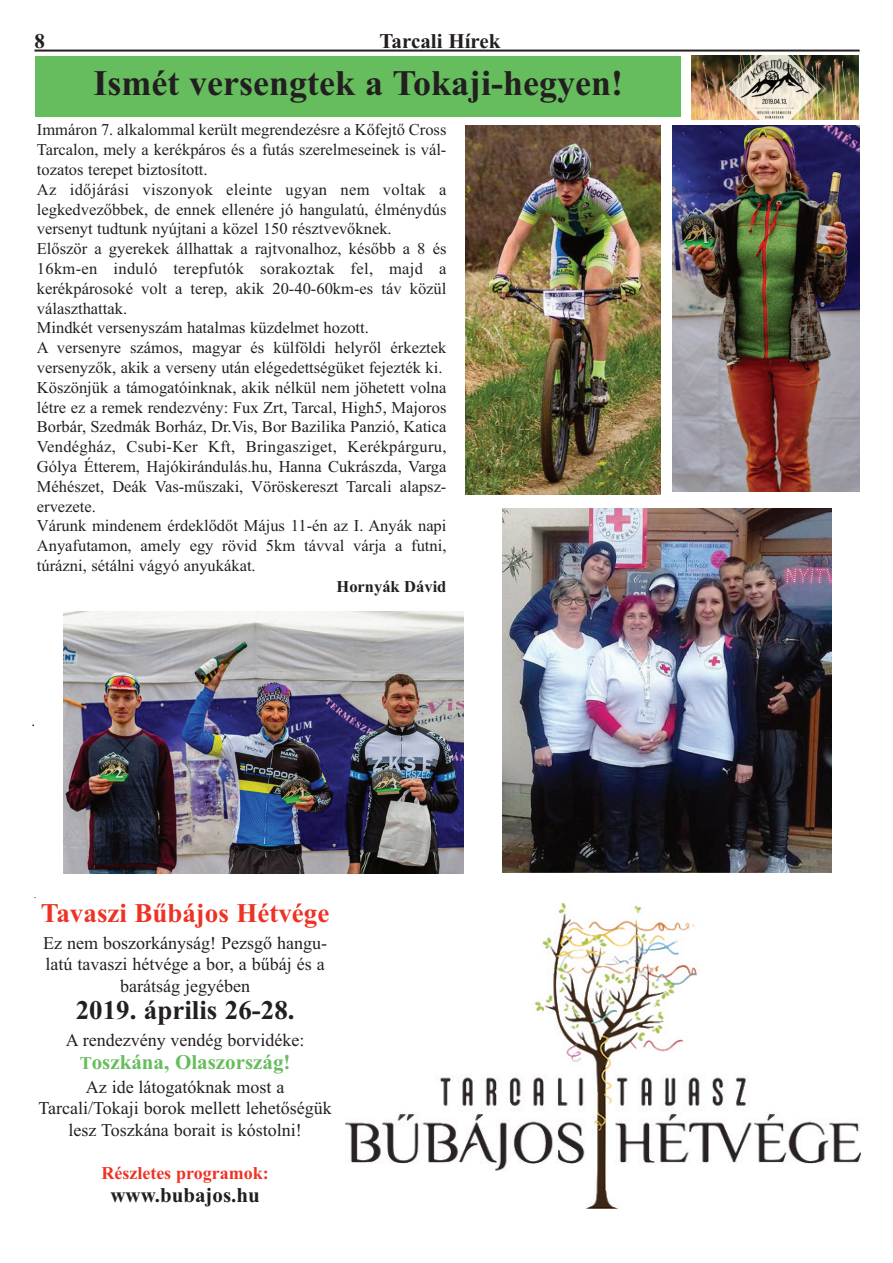
<style>
.page{position:relative;width:893px;height:1263px;background:#fff}
.page>*{position:absolute;margin:0;border:0;box-sizing:border-box;transform-origin:0 0}
.t1{font:700 36px "Times New Roman";color:#231f20}
.t2{font:700 27px "Times New Roman";color:#ee3224}
.t3{font:700 27px "Times New Roman";color:#231f20}
.t4{font:700 21px "Times New Roman";color:#231f20}
.t5{font:700 21px "Times New Roman";color:#66bd5d}
.t6{font:18px/21.6px "Times New Roman";color:#231f20;text-align:center}
.t7{font:700 18px "Times New Roman";color:#ee3224}
.t8{font:16.5px/19.8px "Times New Roman";color:#231f20}
.t9{font:700 16.5px "Times New Roman";color:#231f20}
.t10{font:10.5px "Times New Roman";color:#231f20}
.s1{font-size:18px}
</style>
<div class="page">
<hr style="left:34px;top:50px;width:826px;height:2px;background:#231f20">
<div style="left:35px;top:56px;width:646px;height:61px;background:#66bd5d"></div>
<img style="left:63px;top:612px;width:401px;height:261px">
<img style="left:502px;top:508px;width:330px;height:364px">
<img style="left:673px;top:126px;width:186px;height:366px">
<img style="left:465px;top:126px;width:195px;height:369px">
<img style="left:692px;top:56px;width:166px;height:63px">
<img style="left:346px;top:904px;width:515px;height:305px">
<p class="t4" style="left:34px;top:29px;width:12px">8</p>
<p class="t4" style="left:380px;top:29px;width:122px">Tarcali Hírek</p>
<h1 class="t1" style="left:93px;top:61px;width:531px">Ismét versengtek a Tokaji-hegyen!</h1>
<p class="t8" style="left:37px;top:120px;width:411px">Immáron 7. alkalommal került megrendezésre a Kőfejtő Cross Tarcalon, mely a kerékpáros és a futás szerelmeseinek is vál&shy;tozatos terepet biztosított.<br>Az időjárási viszonyok eleinte ugyan nem voltak a legkedvezőbbek, de ennek ellenére jó hangulatú, élménydús versenyt tudtunk nyújtani a közel 150 résztvevőknek.<br>Először a gyerekek állhattak a rajtvonalhoz, később a 8 és 16km-en induló terepfutók sorakoztak fel, majd a kerékpárosoké volt a terep, akik 20-40-60km-es táv közül választhattak.<br>Mindkét versenyszám hatalmas küzdelmet hozott.<br>A versenyre számos, magyar és külföldi helyről érkeztek versenyzők, akik a verseny után elégedettségüket fejezték ki.<br>Köszönjük a támogatóinknak, akik nélkül nem jöhetett volna létre ez a remek rendezvény: Fux Zrt, Tarcal, High5, Majoros Borbár, Szedmák Borház, Dr.Vis, Bor Bazilika Panzió, Katica Vendégház, Csubi-Ker Kft, Bringasziget, Kerékpárguru, Gólya Étterem, Hajókirándulás.hu, Hanna Cukrászda, Varga Méhészet, Deák Vas-műszaki, Vöröskereszt Tarcali alapsz&shy;ervezete.<br>Várunk mindenem érdeklődőt Május 11-én az I. Anyák napi Anyafutamon, amely egy rövid 5km távval várja a futni, túrázni, sétálni vágyó anyukákat.</p>
<p class="t9" style="left:336px;top:576px;width:111px">Hornyák Dávid</p>
<p class="t10" style="left:34px;top:889px;width:4px">.</p>
<h2 class="t2" style="left:41px;top:897px;width:290px">Tavaszi Bűbájos Hétvége</h2>
<p class="t6" style="left:43px;top:931px;width:285px">Ez nem boszorkányság! Pezsgő hangu&shy;latú tavaszi hétvége a bor, a bűbáj és a barátság jegyében</p>
<h2 class="t3" style="left:76px;top:994px;width:220px">2019. április 26-28.</h2>
<p class="t6" style="left:66px;top:1029px;width:240px">A rendezvény vendég borvidéke:</p>
<p class="t5" style="left:80px;top:1049px;width:212px"><span class="s1">T</span>oszkána, Olaszország!</p>
<p class="t6" style="left:39px;top:1075px;width:295px">Az ide látogatóknak most a<br>Tarcali/Tokaji borok mellett lehetőségük lesz Toszkána borait is kóstolni!</p>
<p class="t7" style="left:101px;top:1162px;width:169px">Részletes programok:</p>
<p class="t4" style="left:110px;top:1183px;width:151px">www.bubajos.hu</p>
</div>
